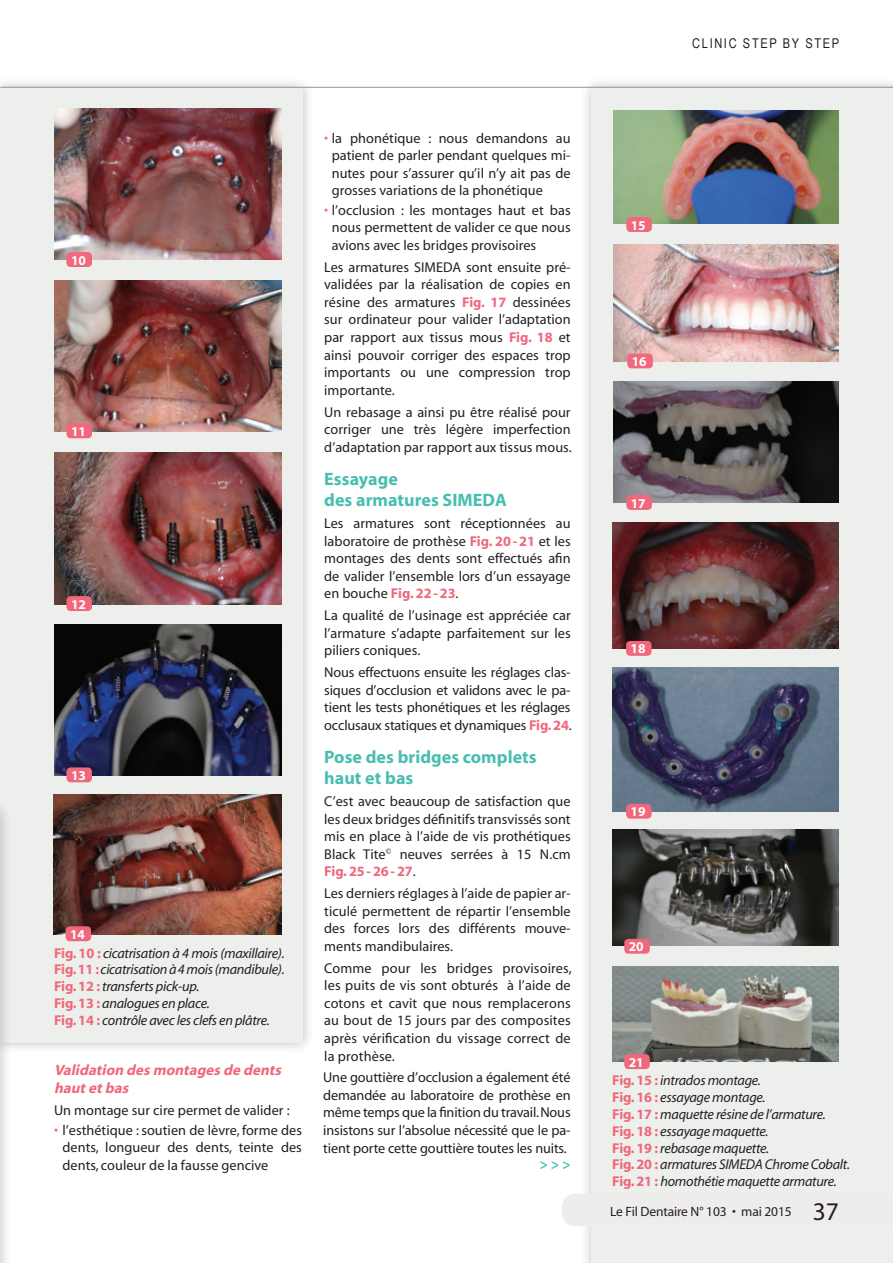
<style>
.page{position:relative;width:893px;height:1263px;background:#fff}
.page>*{position:absolute;margin:0;border:0;box-sizing:border-box;transform-origin:0 0}
.t1{font:700 18px/21px "Myriad";letter-spacing:.005em;color:#47bfb0}
.t2{font:16.5px "Arial Narrow";color:#47bfb0}
.t3{font:italic 700 15px/18px "Myriad";color:#f1677c}
.t4{font:14.25px/17.5px "Myriad";letter-spacing:.005em;color:#231f20;text-align:justify}
.t5{font:italic 14.25px/16.8px "Myriad";letter-spacing:-.02em;color:#231f20}
.t6{font:13.5px "Myriad";letter-spacing:-.01em;color:#231f20}
.t7{font:700 13.5px "Myriad";letter-spacing:-.01em;color:#fff}
.t8{font:13.5px "Arial Narrow";letter-spacing:.12em;color:#231f20}
.s1{font-weight:700;font-style:normal;color:#f1677c}
.s2{color:#f1677c}
.s3{font-weight:700;color:#f1677c}
.s4{font-size:25.5px}
</style>
<div class="page">
<div style="left:0;top:76px;width:315px;height:979px;background:#231f20;opacity:.3"></div>
<div style="left:0;top:87px;width:303px;height:956px;background:#ecefeb"></div>
<img style="left:55px;top:108px;width:226px;height:152px">
<div style="left:66px;top:252px;width:26px;height:15px;background:#f1677c;border-radius:4px"></div>
<img style="left:55px;top:452px;width:226px;height:152px">
<div style="left:66px;top:596px;width:26px;height:15px;background:#f1677c;border-radius:4px"></div>
<img style="left:55px;top:280px;width:226px;height:152px">
<div style="left:66px;top:423px;width:26px;height:15px;background:#f1677c;border-radius:4px"></div>
<img style="left:55px;top:624px;width:226px;height:152px">
<div style="left:66px;top:767px;width:26px;height:15px;background:#f1677c;border-radius:4px"></div>
<img style="left:54px;top:794px;width:228px;height:140px">
<div style="left:66px;top:926px;width:25px;height:15px;background:#f1677c;border-radius:4px"></div>
<div style="left:0;top:798px;width:12px;height:465px;background:#231f20;opacity:.3"></div>
<div style="left:580px;top:76px;width:313px;height:1187px;background:#231f20;opacity:.3"></div>
<div style="left:592px;top:87px;width:301px;height:1176px;background:#ecefeb"></div>
<img style="left:613px;top:245px;width:226px;height:116px">
<img style="left:613px;top:110px;width:226px;height:113px">
<img style="left:613px;top:381px;width:226px;height:121px">
<div style="left:626px;top:217px;width:26px;height:15px;background:#f1677c;border-radius:4px"></div>
<div style="left:626px;top:495px;width:26px;height:15px;background:#f1677c;border-radius:4px"></div>
<div style="left:627px;top:353px;width:26px;height:15px;background:#f1677c;border-radius:4px"></div>
<img style="left:613px;top:830px;width:226px;height:115px">
<img style="left:613px;top:967px;width:226px;height:94px">
<div style="left:624px;top:1054px;width:26px;height:15px;background:#f1677c;border-radius:4px"></div>
<div style="left:624px;top:939px;width:26px;height:15px;background:#f1677c;border-radius:4px"></div>
<img style="left:613px;top:667px;width:225px;height:145px">
<div style="left:626px;top:804px;width:26px;height:15px;background:#f1677c;border-radius:4px"></div>
<img style="left:613px;top:522px;width:225px;height:126px">
<div style="left:626px;top:641px;width:26px;height:15px;background:#f1677c;border-radius:4px"></div>
<svg style="left:562px;top:1194px;width:30px;height:32px"></svg>
<hr style="left:0;top:87px;width:893px;height:1px;background:#939598">
<p class="t7" style="left:71px;top:253px;width:16px">10</p>
<p class="t7" style="left:71px;top:424px;width:16px">11</p>
<p class="t7" style="left:71px;top:597px;width:16px">12</p>
<p class="t7" style="left:71px;top:768px;width:16px">13</p>
<p class="t7" style="left:70px;top:927px;width:16px">14</p>
<p class="t5" style="left:54px;top:945px;width:232px"><span class="s1">Fig. 10 :</span> cicatrisation à 4 mois (maxillaire).<br><span class="s1">Fig. 11 :</span> cicatrisation à 4 mois (mandibule).<br><span class="s1">Fig. 12 :</span> transferts pick-up.<br><span class="s1">Fig. 13 :</span> analogues en place.<br><span class="s1">Fig. 14 :</span> contrôle avec les clefs en plâtre.</p>
<p class="t3" style="left:54px;top:1062px;width:232px">Validation des montages de dents hautetbas</p>
<p class="t4" style="left:54px;top:1102px;width:237px">Un montage sur cire permet de valider :</p>
<p class="t4" style="left:63px;top:1122px;width:241px;text-indent:-9px"><span class="s2">•</span> l’esthétique : soutien de lèvre, forme des dents, longueur des dents, teinte des dents, couleur de la fausse gencive</p>
<p class="t4" style="left:332px;top:130px;width:240px;text-indent:-8px"><span class="s2">•</span> la phonétique : nous demandons au patient de parler pendant quelques mi&shy;nutes pour s’assurer qu’il n’y ait pas de grosses variations de la phonétique</p>
<p class="t4" style="left:332px;top:202px;width:240px;text-indent:-8px"><span class="s2">•</span> l’occlusion : les montages haut et bas nous permettent de valider ce que nous avions avec les bridges provisoires</p>
<p class="t4" style="left:324px;top:259px;width:248px">Les armatures SIMEDA sont ensuite pré&shy;validées par la réalisation de copies en résine des armatures <span class="s3">Fig. 17</span> dessinées sur ordinateur pour valider l’adaptation par rapport aux tissus mous <span class="s3">Fig. 18</span> et ainsi pouvoir corriger des espaces trop importants ou une compression trop importante.</p>
<p class="t4" style="left:324px;top:404px;width:249px">Un rebasage a ainsi pu être réalisé pour corriger une très légère imperfection d’adaptation par rapport aux tissus mous.</p>
<p class="t1" style="left:324px;top:469px;width:184px">Essayage<br>des armatures SIMEDA</p>
<p class="t4" style="left:324px;top:515px;width:248px">Les armatures sont réceptionnées au laboratoire de prothèse <span class="s3">Fig. 20-21</span> et les montages des dents sont effectués afin de valider l’ensemble lors d’un essayage en bouche <span class="s3">Fig. 22-23</span>.</p>
<p class="t4" style="left:324px;top:607px;width:248px">La qualité de l’usinage est appréciée car l’armature s’adapte parfaitement sur les piliers coniques.</p>
<p class="t4" style="left:324px;top:664px;width:249px">Nous effectuons ensuite les réglages clas&shy;siques d’occlusion et validons avec le pa&shy;tient les tests phonétiques et les réglages occlusaux statiques et dynamiques <span class="s3">Fig.24</span>.</p>
<p class="t1" style="left:324px;top:747px;width:214px">Pose des bridges complets haut et bas</p>
<p class="t4" style="left:324px;top:793px;width:248px">C’est avec beaucoup de satisfaction que les deux bridges définitifs transvissés sont mis en place à l’aide de vis prothétiques Black Tite<sup>©</sup> neuves serrées à 15 N.cm <span class="s3">Fig. 25-26-27</span>.</p>
<p class="t4" style="left:324px;top:885px;width:248px">Les derniers réglages à l’aide de papier ar&shy;ticulé permettent de répartir l’ensemble des forces lors des différents mouve&shy;ments mandibulaires.</p>
<p class="t4" style="left:324px;top:960px;width:249px">Comme pour les bridges provisoires, les puits de vis sont obturés à l’aide de cotons et cavit que nous remplacerons au bout de 15 jours par des composites après vérification du vissage correct de la prothèse.</p>
<p class="t4" style="left:323px;top:1069px;width:249px">Une gouttière d’occlusion a également été demandée au laboratoire de prothèse en même temps que la finition du travail. Nous insistons sur l’absolue nécessité que le pa&shy;tient porte cette gouttière toutes les nuits.</p>
<p class="t2" style="left:540px;top:1153px;width:32px">&gt; &gt; &gt;</p>
<p class="t8" style="left:692px;top:34px;width:148px">CLINIC STEP BY STEP</p>
<p class="t7" style="left:631px;top:218px;width:16px">15</p>
<p class="t7" style="left:632px;top:354px;width:16px">16</p>
<p class="t7" style="left:631px;top:496px;width:16px">17</p>
<p class="t7" style="left:631px;top:642px;width:16px">18</p>
<p class="t7" style="left:631px;top:805px;width:16px">19</p>
<p class="t7" style="left:629px;top:940px;width:16px">20</p>
<p class="t7" style="left:629px;top:1055px;width:16px">21</p>
<p class="t5" style="left:612px;top:1073px;width:239px"><span class="s1">Fig. 15 :</span> intrados montage.<br><span class="s1">Fig. 16 :</span> essayage montage.<br><span class="s1">Fig. 17 :</span> maquette résine de l’armature.<br><span class="s1">Fig. 18 :</span> essayage maquette.<br><span class="s1">Fig. 19 :</span> rebasage maquette.<br><span class="s1">Fig. 20 :</span> armatures SIMEDA Chrome Cobalt.<br><span class="s1">Fig. 21 :</span> homothétie maquette armature.</p>
<p class="t6" style="left:610px;top:1204px;width:230px">Le Fil Dentaire N° 103 • mai 2015 <span class="s4">37</span></p>
</div>
